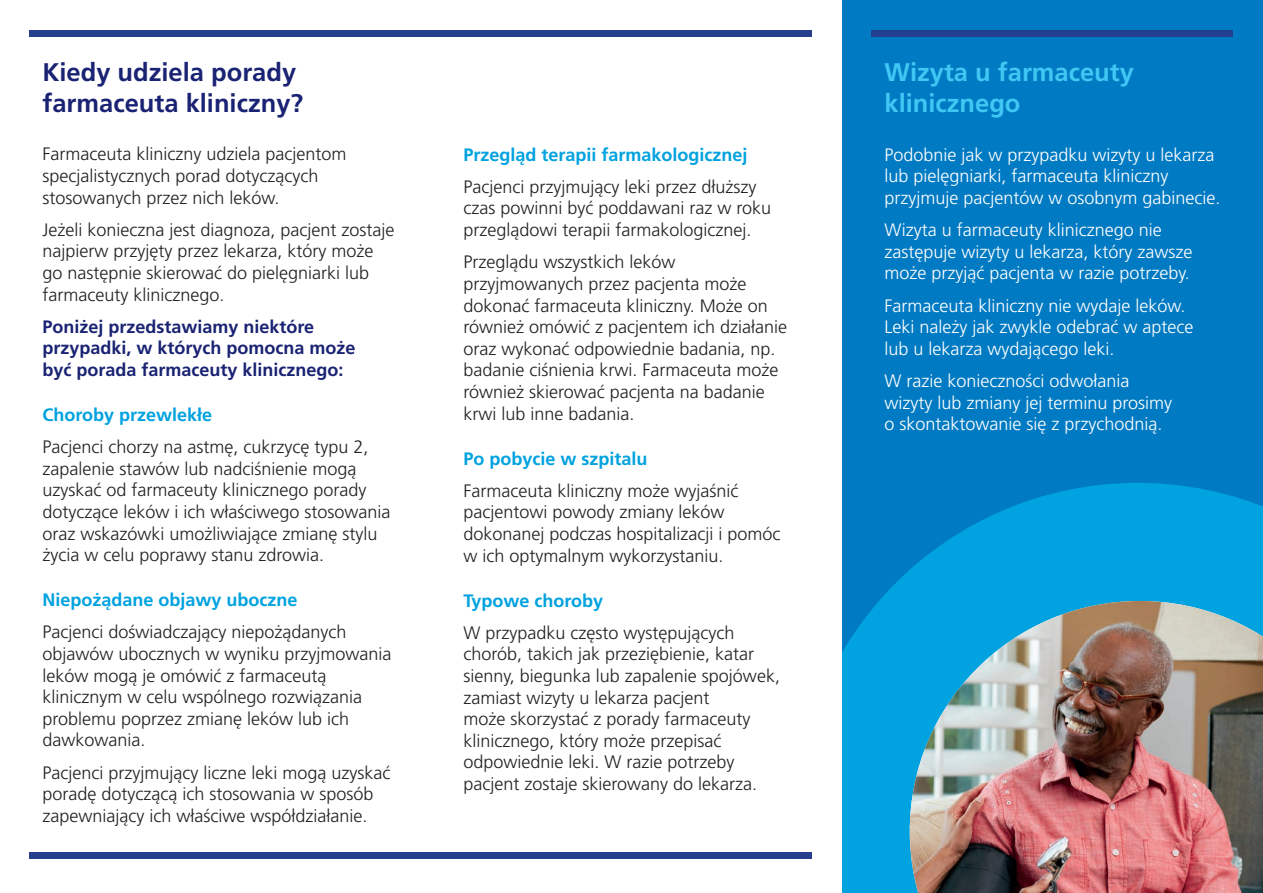
<style>
.page{position:relative;width:1263px;height:893px;background:#fff}
.page>*{position:absolute;margin:0;border:0;box-sizing:border-box;transform-origin:0 0}
.t1{font:700 25.5px/30.6px "Frutiger CE";color:#1a2373}
.t2{font:700 25.5px/30.6px "Frutiger CE";color:#40c7f4}
.t3{font:300 18px/21.6px "Frutiger CE";color:#231f20}
.t4{font:300 18px/21.6px "Frutiger CE";color:#fff}
.t5{font:700 18px/21.6px "Frutiger CE";color:#1a2373}
.s1{font-weight:700;color:#00a2df}
</style>
<div class="page">
<div style="left:842px;top:0;width:421px;height:893px;background:#007ac2"></div>
<svg style="left:842px;top:483px;width:421px;height:410px;fill:#00a2df"></svg>
<img style="left:910px;top:601px;width:353px;height:292px">
<div style="left:30px;top:30px;width:782px;height:7px;background:#253f8e"></div>
<div style="left:30px;top:853px;width:782px;height:6px;background:#253f8e"></div>
<div style="left:872px;top:30px;width:361px;height:7px;background:#253f8e"></div>
<h2 class="t1" style="left:43px;top:57px;width:262px">Kiedy udziela porady farmaceuta kliniczny?</h2>
<p class="t3" style="left:43px;top:143px;width:305px">Farmaceuta kliniczny udziela pacjentom specjalistycznych porad dotyczących stosowanych przez nich leków.</p>
<p class="t3" style="left:43px;top:219px;width:354px">Jeżeli konieczna jest diagnoza, pacjent zostaje najpierw przyjęty przez lekarza, który może go następnie skierować do pielęgniarki lub farmaceuty klinicznego.</p>
<p class="t5" style="left:43px;top:316px;width:315px">Poniżej przedstawiamy niektóre przypadki, w których pomocna może być porada farmaceuty klinicznego:</p>
<p class="t3" style="left:43px;top:398px;width:327px;line-height:32.2px"><span class="s1">Choroby przewlekłe<br></span>Pacjenci chorzy na astmę, cukrzycę typu 2,</p>
<p class="t3" style="left:43px;top:458px;width:350px">zapalenie stawów lub nadciśnienie mogą uzyskać od farmaceuty klinicznego porady dotyczące leków i ich właściwego stosowania oraz wskazówki umożliwiające zmianę stylu życia w celu poprawy stanu zdrowia.</p>
<p class="t3" style="left:43px;top:584px;width:306px;line-height:32.2px"><span class="s1">Niepożądane objawy uboczne<br></span>Pacjenci doświadczający niepożądanych</p>
<p class="t3" style="left:43px;top:643px;width:351px">objawów ubocznych w wyniku przyjmowania leków mogą je omówić z farmaceutą klinicznym w celu wspólnego rozwiązania problemu poprzez zmianę leków lub ich dawkowania.</p>
<p class="t3" style="left:43px;top:761px;width:349px">Pacjenci przyjmujący liczne leki mogą uzyskać poradę dotyczącą ich stosowania w sposób zapewniający ich właściwe współdziałanie.</p>
<p class="t3" style="left:463px;top:138px;width:294px;line-height:32.2px"><span class="s1">Przegląd terapii farmakologicznej<br></span>Pacjenci przyjmujący leki przez dłuższy</p>
<p class="t3" style="left:463px;top:197px;width:309px">czas powinni być poddawani raz w roku przeglądowi terapii farmakologicznej.</p>
<p class="t3" style="left:463px;top:251px;width:325px">Przeglądu wszystkich leków przyjmowanych przez pacjenta może dokonać farmaceuta kliniczny. Może on również omówić z pacjentem ich działanie oraz wykonać odpowiednie badania, np. badanie ciśnienia krwi. Farmaceuta może również skierować pacjenta na badanie krwi lub inne badania.</p>
<p class="t3" style="left:463px;top:442px;width:276px;line-height:32.2px"><span class="s1">Po pobycie w szpitalu<br></span>Farmaceuta kliniczny może wyjaśnić</p>
<p class="t3" style="left:463px;top:501px;width:319px">pacjentowi powody zmiany leków dokonanej podczas hospitalizacji i pomóc w ich optymalnym wykorzystaniu.</p>
<p class="t3" style="left:463px;top:584px;width:272px;line-height:32.2px"><span class="s1">Typowe choroby<br></span>W przypadku często występujących</p>
<p class="t3" style="left:463px;top:643px;width:318px">chorób, takich jak przeziębienie, katar sienny, biegunka lub zapalenie spojówek, zamiast wizyty u lekarza pacjent<br>może skorzystać z porady farmaceuty klinicznego, który może przepisać odpowiednie leki. W razie potrzeby pacjent zostaje skierowany do lekarza.</p>
<h2 class="t2" style="left:884px;top:57px;width:251px">Wizyta u farmaceuty klinicznego</h2>
<p class="t4" style="left:884px;top:144px;width:337px">Podobnie jak w przypadku wizyty u lekarza lub pielęgniarki, farmaceuta kliniczny przyjmuje pacjentów w osobnym gabinecie.</p>
<p class="t4" style="left:884px;top:219px;width:309px">Wizyta u farmaceuty klinicznego nie zastępuje wizyty u lekarza, który zawsze może przyjąć pacjenta w razie potrzeby.</p>
<p class="t4" style="left:884px;top:294px;width:310px">Farmaceuta kliniczny nie wydaje leków.<br>Leki należy jak zwykle odebrać w aptece lub u lekarza wydającego leki.</p>
<p class="t4" style="left:884px;top:370px;width:289px">W razie konieczności odwołania wizyty lub zmiany jej terminu prosimy o skontaktowanie się z przychodnią.</p>
</div>
